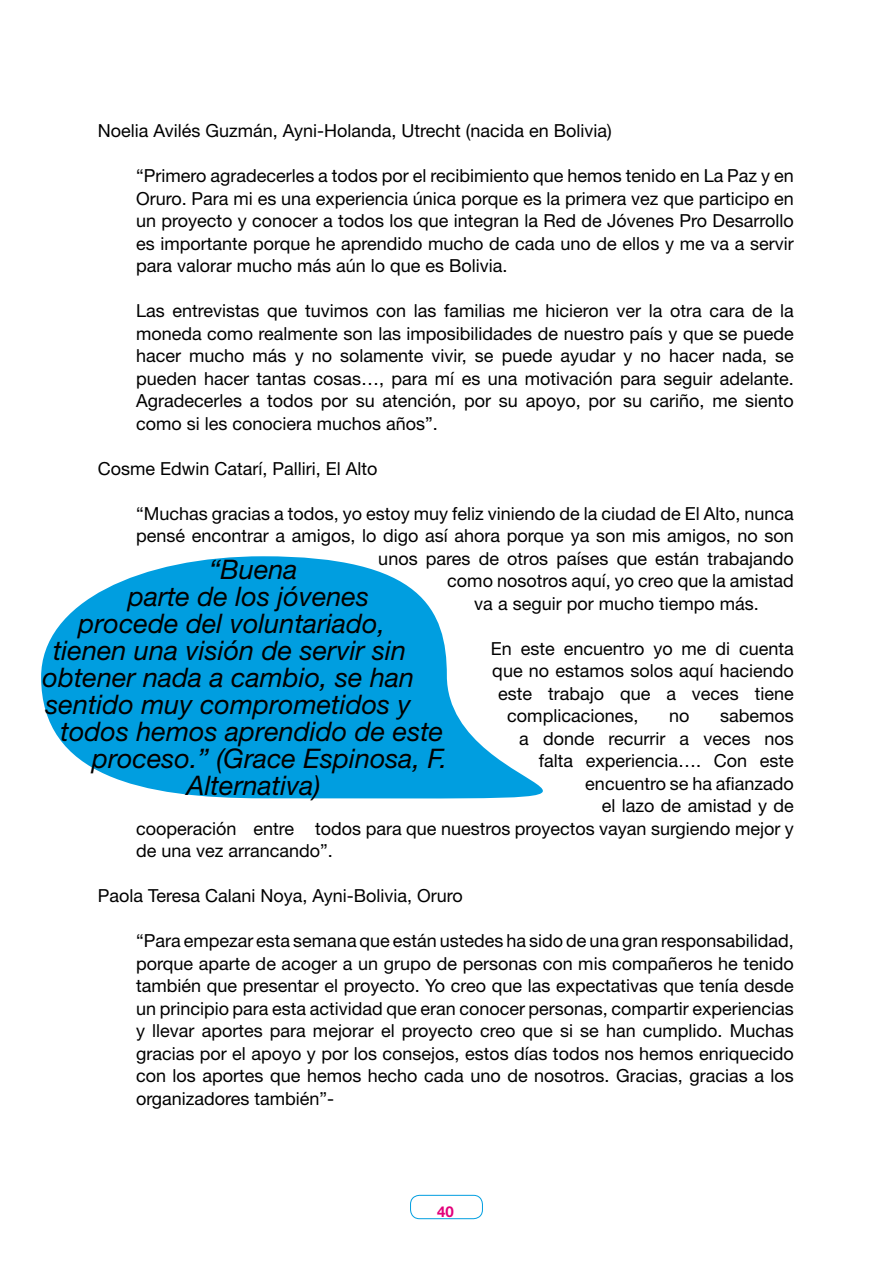
<style>
.page{position:relative;width:893px;height:1263px;background:#fff}
.page>*{position:absolute;margin:0;border:0;box-sizing:border-box;transform-origin:0 0}
.t1{font:italic 27px "Helvetica Neue LT Std";color:#000}
.t2{font:18px/22.5px "Helvetica Neue LT Std";color:#000;text-align:justify}
.t3{font:700 15px "Helvetica Neue LT Std";color:#e2007a}
</style>
<div class="page">
<div style="left:410px;top:1195px;width:73px;height:24px;border:1px solid #009ee0;border-radius:9px"></div>
<svg style="left:41px;top:556px;width:502px;height:243px;fill:#009ee0"></svg>
<p class="t2" style="left:98px;top:119px;width:516px">Noelia Avilés Guzmán, Ayni-Holanda, Utrecht (nacida en Bolivia)</p>
<p class="t2" style="left:136px;top:164px;width:659px">“Primero agradecerles a todos por el recibimiento que hemos tenido en La Paz y en Oruro. Para mi es una experiencia única porque es la primera vez que participo en un proyecto y conocer a todos los que integran la Red de Jóvenes Pro Desarrollo es importante porque he aprendido mucho de cada uno de ellos y me va a servir para valorar mucho más aún lo que es Bolivia.</p>
<p class="t2" style="left:136px;top:299px;width:659px">Las entrevistas que tuvimos con las familias me hicieron ver la otra cara de la moneda como realmente son las imposibilidades de nuestro país y que se puede hacer mucho más y no solamente vivir, se puede ayudar y no hacer nada, se pueden hacer tantas cosas…, para mí es una motivación para seguir adelante.<br>Agradecerles a todos por su atención, por su apoyo, por su cariño, me siento como si les conociera muchos años”.</p>
<p class="t2" style="left:98px;top:457px;width:281px">Cosme Edwin Catarí, Palliri, El Alto</p>
<p class="t2" style="left:136px;top:502px;width:659px">“Muchas gracias a todos, yo estoy muy feliz viniendo de la ciudad de El Alto, nunca</p>
<p class="t2" style="left:136px;top:524px;width:659px">pensé encontrar a amigos, lo digo así ahora porque ya son mis amigos, no son</p>
<p class="t2" style="left:378px;top:547px;width:417px">unos pares de otros países que están trabajando</p>
<p class="t2" style="left:447px;top:569px;width:348px">como nosotros aquí, yo creo que la amistad</p>
<p class="t2" style="left:474px;top:592px;width:286px">va a seguir por mucho tiempo más.</p>
<p class="t2" style="left:491px;top:637px;width:304px">En este encuentro yo me di cuenta</p>
<p class="t2" style="left:492px;top:659px;width:303px">que no estamos solos aquí haciendo</p>
<p class="t2" style="left:498px;top:682px;width:297px">este trabajo que a veces tiene</p>
<p class="t2" style="left:507px;top:704px;width:133px">complicaciones,</p>
<p class="t2" style="left:669px;top:704px;width:22px">no</p>
<p class="t2" style="left:720px;top:704px;width:75px">sabemos</p>
<p class="t2" style="left:519px;top:727px;width:276px">a donde recurrir a veces nos</p>
<p class="t2" style="left:539px;top:749px;width:257px">falta experiencia…. Con este</p>
<p class="t2" style="left:585px;top:772px;width:210px">encuentro se ha afianzado</p>
<p class="t2" style="left:602px;top:794px;width:193px">el lazo de amistad y de</p>
<p class="t2" style="left:136px;top:817px;width:659px">cooperación entre todos para que nuestros proyectos vayan surgiendo mejor y</p>
<p class="t2" style="left:136px;top:839px;width:198px">de una vez arrancando”.</p>
<p class="t2" style="left:98px;top:884px;width:367px">Paola Teresa Calani Noya, Ayni-Bolivia, Oruro</p>
<p class="t2" style="left:136px;top:929px;width:659px">“Para empezar esta semana que están ustedes ha sido de una gran responsabilidad, porque aparte de acoger a un grupo de personas con mis compañeros he tenido también que presentar el proyecto. Yo creo que las expectativas que tenía desde un principio para esta actividad que eran conocer personas, compartir experiencias y llevar aportes para mejorar el proyecto creo que si se han cumplido. Muchas gracias por el apoyo y por los consejos, estos días todos nos hemos enriquecido con los aportes que hemos hecho cada uno de nosotros. Gracias, gracias a los organizadores también”-</p>
<h1 class="t1" style="left:209px;top:553px;width:90px">“Buena</h1>
<h1 class="t1" style="left:128px;top:580px;width:243px">parte de los jóvenes</h1>
<h1 class="t1" style="left:79px;top:607px;width:308px">procede del voluntariado,</h1>
<h1 class="t1" style="left:53px;top:634px;width:354px">tienen una visión de servir sin</h1>
<h1 class="t1" style="left:43px;top:661px;width:373px">obtener nada a cambio, se han</h1>
<h1 class="t1" style="left:46px;top:688px;width:367px">sentido muy comprometidos y</h1>
<h1 class="t1" style="left:61px;top:715px;width:384px">todos hemos aprendido de este</h1>
<h1 class="t1" style="left:92px;top:742px;width:357px">proceso.” (Grace Espinosa, F.</h1>
<h1 class="t1" style="left:187px;top:769px;width:135px">Alternativa)</h1>
<p class="t3" style="left:437px;top:1203px;width:18px">40</p>
</div>
